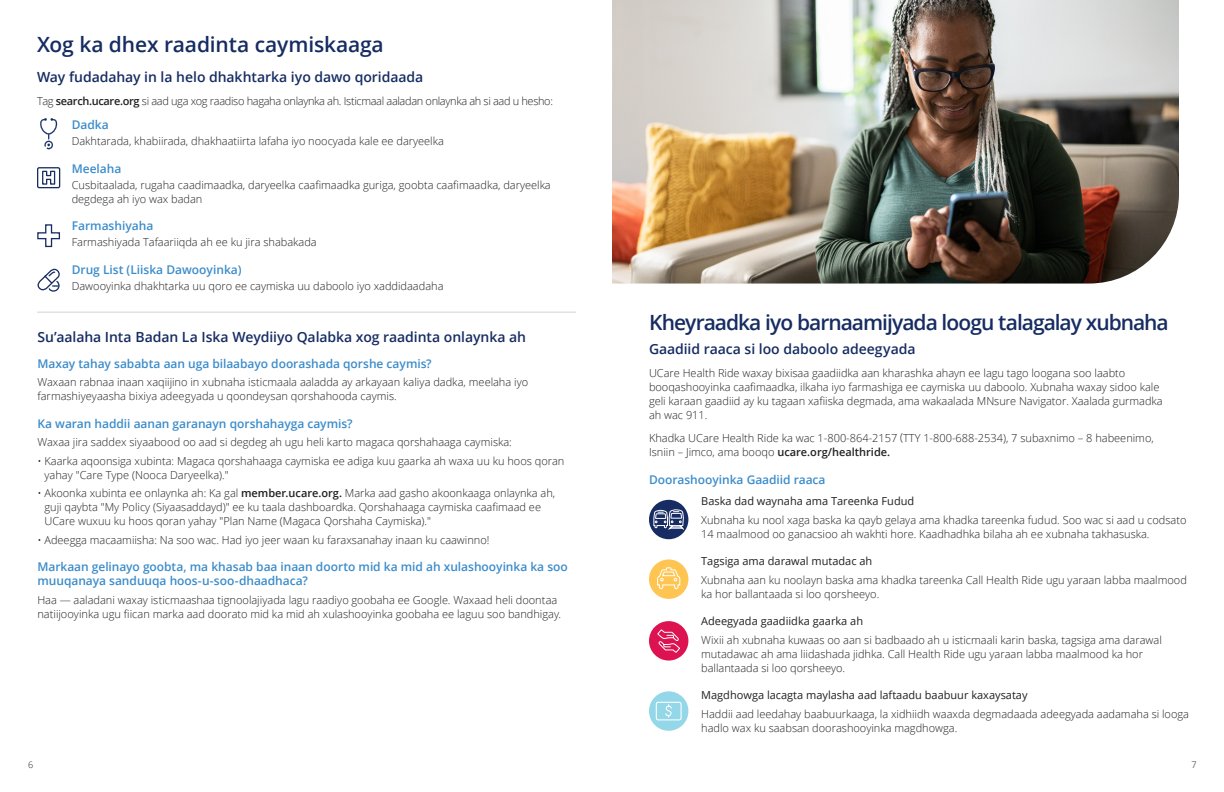
<style>
.page{position:relative;width:1224px;height:792px;background:#fff}
.page>*{position:absolute;margin:0;border:0;box-sizing:border-box;transform-origin:0 0}
.t1{font:600 21px "Open Sans";letter-spacing:-.045em;color:#162c62}
.t2{font:600 21px "Open Sans";letter-spacing:-.005em;color:#162c62}
.t3{font:600 14px "Open Sans";letter-spacing:-.005em;color:#162c62}
.t4{font:600 12px/14px "Open Sans";color:#3b8ccb}
.t5{font:300 11px/14px "Open Sans";color:#231f20}
.t6{font:11px "Open Sans";color:#231f20}
.t7{font:300 11px "Open Sans";letter-spacing:-.03em;color:#231f20}
.t8{font:300 9px "Open Sans";color:#231f20}
.s1{font-weight:600}
</style>
<div class="page">
<svg style="left:37px;top:224px;width:23px;height:24px"></svg>
<div style="left:37px;top:167px;width:23px;height:21px;border:1px solid #162c62;border-radius:2px"></div>
<svg style="left:42px;top:170px;width:14px;height:15px"></svg>
<svg style="left:37px;top:268px;width:23px;height:24px"></svg>
<svg style="left:40px;top:118px;width:17px;height:31px"></svg>
<hr style="left:37px;top:312px;width:539px;height:1px;background:#d2d3d1">
<div style="left:649px;top:621px;width:39px;height:40px;background:#dd1250;border-radius:50%"></div>
<svg style="left:657px;top:630px;width:23px;height:23px"></svg>
<div style="left:649px;top:559px;width:39px;height:40px;background:#fec552;border-radius:50%"></div>
<svg style="left:657px;top:567px;width:24px;height:22px"></svg>
<div style="left:649px;top:691px;width:39px;height:40px;background:#94d7e9;border-radius:50%"></div>
<div style="left:656px;top:702px;width:26px;height:18px;border:1px solid #fff;border-radius:2px"></div>
<svg style="left:665px;top:704px;width:7px;height:27px"></svg>
<div style="left:649px;top:500px;width:39px;height:39px;background:#162c62;border-radius:50%"></div>
<svg style="left:653px;top:501px;width:32px;height:29px"></svg>
<img style="left:612px;top:0;width:567px;height:284px">
<h2 class="t2" style="left:37px;top:30px;width:348px">Xog ka dhex raadinta caymiskaaga</h2>
<h3 class="t3" style="left:37px;top:67px;width:388px">Way fudadahay in la helo dhakhtarka iyo dawo qoridaada</h3>
<p class="t7" style="left:37px;top:94px;width:518px">Tag <span class="s1">search.ucare.org</span> si aad uga xog raadiso hagaha onlaynka ah. Isticmaal aaladan onlaynka ah si aad u hesho:</p>
<p class="t4" style="left:72px;top:117px;width:39px">Dadka</p>
<p class="t5" style="left:72px;top:134px;width:374px">Dakhtarada, khabiirada, dhakhaatiirta lafaha iyo noocyada kale ee daryeelka</p>
<p class="t4" style="left:72px;top:161px;width:51px">Meelaha</p>
<p class="t5" style="left:72px;top:177px;width:481px">Cusbitaalada, rugaha caadimaadka, daryeelka caafimaadka guriga, goobta caafimaadka, daryeelka degdega ah iyo wax badan</p>
<p class="t4" style="left:72px;top:219px;width:83px">Farmashiyaha</p>
<p class="t5" style="left:72px;top:235px;width:247px">Farmashiyada Tafaariiqda ah ee ku jira shabakada</p>
<p class="t4" style="left:72px;top:262px;width:171px">Drug List (Liiska Dawooyinka)</p>
<p class="t5" style="left:72px;top:279px;width:373px">Dawooyinka dhakhtarka uu qoro ee caymiska uu daboolo iyo xaddidaadaha</p>
<h3 class="t3" style="left:37px;top:327px;width:490px">Su’aalaha Inta Badan La Iska Weydiiyo Qalabka xog raadinta onlaynka ah</h3>
<h4 class="t4" style="left:37px;top:356px;width:396px">Maxay tahay sababta aan uga bilaabayo doorashada qorshe caymis?</h4>
<p class="t5" style="left:37px;top:375px;width:492px">Waxaan rabnaa inaan xaqiijino in xubnaha isticmaala aaladda ay arkayaan kaliya dadka, meelaha iyo farmashiyeyaasha bixiya adeegyada u qoondeysan qorshahooda caymis.</p>
<h4 class="t4" style="left:37px;top:416px;width:317px">Ka waran haddii aanan garanayn qorshahayga caymis?</h4>
<p class="t5" style="left:37px;top:435px;width:476px">Waxaa jira saddex siyaabood oo aad si degdeg ah ugu heli karto magaca qorshahaaga caymiska:</p>
<p class="t5" style="left:44px;top:453px;width:521px;text-indent:-7px">• Kaarka aqoonsiga xubinta: Magaca qorshahaaga caymiska ee adiga kuu gaarka ah waxa uu ku hoos qoran yahay "Care Type (Nooca Daryeelka)."</p>
<p class="t5" style="left:44px;top:486px;width:512px;text-indent:-7px">• Akoonka xubinta ee onlaynka ah: Ka gal <span class="s1">member.ucare.org.</span> Marka aad gasho akoonkaaga onlaynka ah, guji qaybta "My Policy (Siyaasaddayd)" ee ku taala dashboardka. Qorshahaaga caymiska caafimaad ee<br>UCare wuxuu ku hoos qoran yahay "Plan Name (Magaca Qorshaha Caymiska)."</p>
<p class="t5" style="left:37px;top:533px;width:454px">• Adeegga macaamiisha: Na soo wac. Had iyo jeer waan ku faraxsanahay inaan ku caawinno!</p>
<h4 class="t4" style="left:37px;top:560px;width:532px">Markaan gelinayo goobta, ma khasab baa inaan doorto mid ka mid ah xulashooyinka ka soo muuqanaya sanduuqa hoos-u-soo-dhaadhaca?</h4>
<p class="t5" style="left:37px;top:593px;width:525px">Haa — aaladani waxay isticmaashaa tignoolajiyada lagu raadiyo goobaha ee Google. Waxaad heli doontaa natiijooyinka ugu fiican marka aad doorato mid ka mid ah xulashooyinka goobaha ee laguu soo bandhigay.</p>
<h2 class="t1" style="left:649px;top:308px;width:521px">Kheyraadka iyo barnaamijyada loogu talagalay xubnaha</h2>
<h3 class="t3" style="left:649px;top:339px;width:268px">Gaadiid raaca si loo daboolo adeegyada</h3>
<p class="t5" style="left:649px;top:366px;width:515px">UCare Health Ride waxay bixisaa gaadiidka aan kharashka ahayn ee lagu tago loogana soo laabto booqashooyinka caafimaadka, ilkaha iyo farmashiga ee caymiska uu daboolo. Xubnaha waxay sidoo kale geli karaan gaadiid ay ku tagaan xafiiska degmada, ama wakaalada MNsure Navigator. Xaalada gurmadka ah wac 911.</p>
<p class="t5" style="left:649px;top:431px;width:506px">Khadka UCare Health Ride ka wac 1-800-864-2157 (TTY 1-800-688-2534), 7 subaxnimo – 8 habeenimo,<br>Isniin – Jimco, ama booqo <span class="s1">ucare.org/healthride.</span></p>
<h4 class="t4" style="left:649px;top:472px;width:178px">Doorashooyinka Gaadiid raaca</h4>
<p class="t6" style="left:701px;top:494px;width:215px">Baska dad waynaha ama Tareenka Fudud</p>
<p class="t5" style="left:701px;top:512px;width:487px">Xubnaha ku nool xaga baska ka qayb gelaya ama khadka tareenka fudud. Soo wac si aad u codsato<br>14 maalmood oo ganacsioo ah wakhti hore. Kaadhadhka bilaha ah ee xubnaha takhasuska.</p>
<p class="t6" style="left:701px;top:554px;width:173px">Tagsiga ama darawal mutadac ah</p>
<p class="t5" style="left:701px;top:572px;width:487px">Xubnaha aan ku noolayn baska ama khadka tareenka Call Health Ride ugu yaraan labba maalmood ka hor ballantaada si loo qorsheeyo.</p>
<p class="t6" style="left:701px;top:614px;width:163px">Adeegyada gaadiidka gaarka ah</p>
<p class="t5" style="left:701px;top:632px;width:462px">Wixii ah xubnaha kuwaas oo aan si badbaado ah u isticmaali karin baska, tagsiga ama darawal mutadawac ah ama liidashada jidhka. Call Health Ride ugu yaraan labba maalmood ka hor ballantaada si loo qorsheeyo.</p>
<p class="t6" style="left:701px;top:688px;width:328px">Magdhowga lacagta maylasha aad laftaadu baabuur kaxaysatay</p>
<p class="t5" style="left:701px;top:706px;width:489px">Haddii aad leedahay baabuurkaaga, la xidhiidh waaxda degmadaada adeegyada aadamaha si looga hadlo wax ku saabsan doorashooyinka magdhowga.</p>
<p class="t8" style="left:28px;top:759px;width:7px">6</p>
<p class="t8" style="left:1192px;top:759px;width:7px">7</p>
</div>
